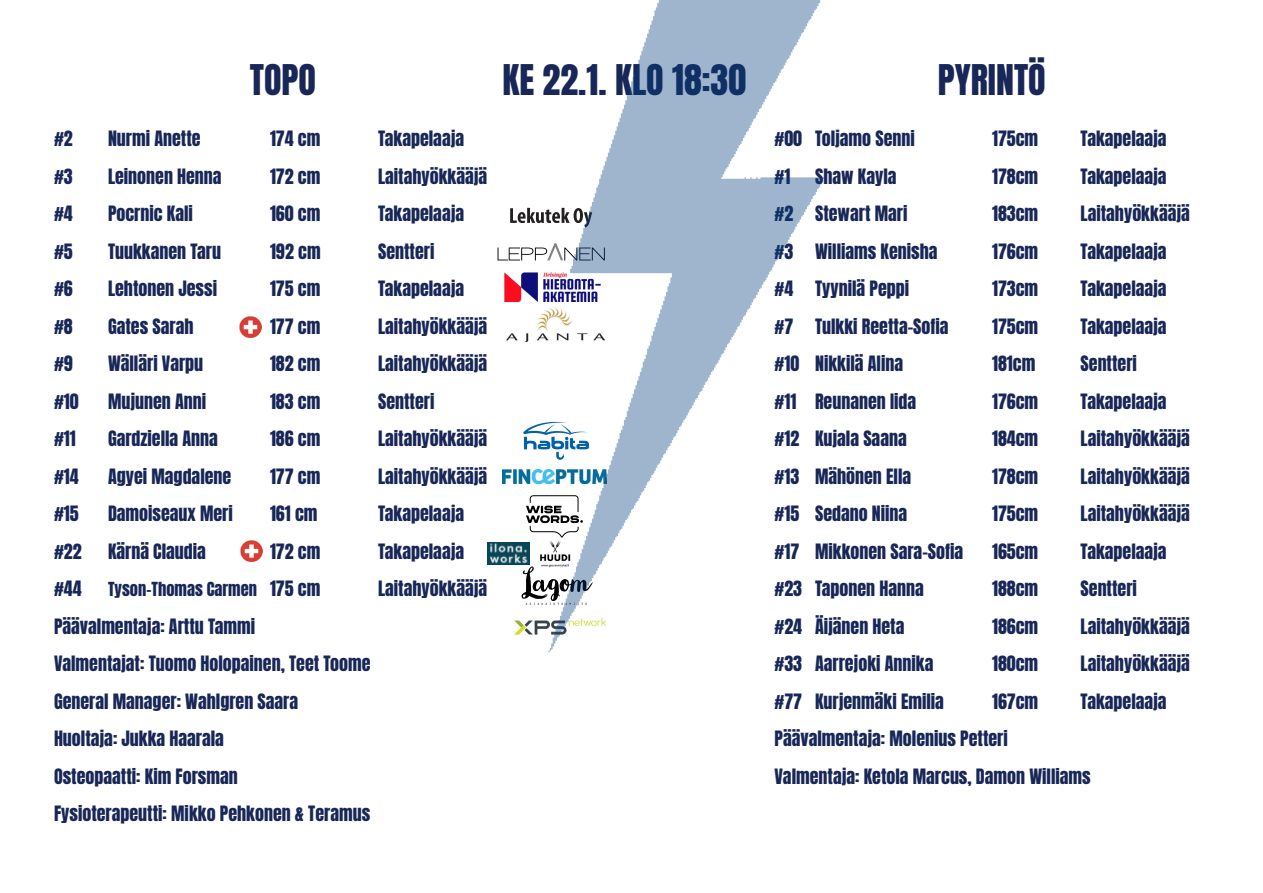
<style>
.page{position:relative;width:1263px;height:893px;background:#fff}
.page>*{position:absolute;margin:0;border:0;box-sizing:border-box;transform-origin:0 0}
.t1{font:36px "Anton";color:#182757}
.t2{font:18px "Anton";color:#182757}
.t3{font:16.5px "Anton";color:#182757}
.s1{font-size:18px}
</style>
<div class="page">
<img style="left:487px;top:0;width:338px;height:653px">
<img style="left:239px;top:316px;width:22px;height:22px">
<img style="left:241px;top:540px;width:22px;height:22px">
<img style="left:488px;top:542px;width:41px;height:23px">
<img style="left:537px;top:538px;width:36px;height:31px">
<p class="t1" style="left:250px;top:61px;width:68px">TOPO</p>
<p class="t1" style="left:502px;top:61px;width:245px">KE 22.1. KLO 18:30</p>
<p class="t2" style="left:54px;top:130px;width:20px">#2</p>
<p class="t2" style="left:108px;top:130px;width:94px">Nurmi Anette</p>
<p class="t2" style="left:270px;top:130px;width:52px">174 cm</p>
<p class="t2" style="left:378px;top:130px;width:88px">Takapelaaja</p>
<p class="t2" style="left:54px;top:167px;width:20px">#3</p>
<p class="t2" style="left:108px;top:167px;width:115px">Leinonen Henna</p>
<p class="t2" style="left:270px;top:167px;width:52px">172 cm</p>
<p class="t2" style="left:378px;top:167px;width:111px">Laitahyökkääjä</p>
<p class="t2" style="left:54px;top:205px;width:20px">#4</p>
<p class="t2" style="left:108px;top:205px;width:86px">Pocrnic Kali</p>
<p class="t2" style="left:270px;top:205px;width:52px">160 cm</p>
<p class="t2" style="left:378px;top:205px;width:88px">Takapelaaja</p>
<p class="t2" style="left:54px;top:242px;width:20px">#5</p>
<p class="t2" style="left:108px;top:242px;width:115px">Tuukkanen Taru</p>
<p class="t2" style="left:270px;top:242px;width:52px">192 cm</p>
<p class="t2" style="left:378px;top:242px;width:58px">Sentteri</p>
<p class="t2" style="left:54px;top:280px;width:20px">#6</p>
<p class="t2" style="left:108px;top:280px;width:111px">Lehtonen Jessi</p>
<p class="t2" style="left:270px;top:280px;width:52px">175 cm</p>
<p class="t2" style="left:378px;top:280px;width:88px">Takapelaaja</p>
<p class="t2" style="left:54px;top:317px;width:20px">#8</p>
<p class="t2" style="left:108px;top:317px;width:87px">Gates Sarah</p>
<p class="t2" style="left:270px;top:317px;width:52px">177 cm</p>
<p class="t2" style="left:378px;top:317px;width:111px">Laitahyökkääjä</p>
<p class="t2" style="left:54px;top:355px;width:20px">#9</p>
<p class="t2" style="left:108px;top:355px;width:97px">Wälläri Varpu</p>
<p class="t2" style="left:270px;top:355px;width:52px">182 cm</p>
<p class="t2" style="left:378px;top:355px;width:111px">Laitahyökkääjä</p>
<p class="t2" style="left:54px;top:392px;width:26px">#10</p>
<p class="t2" style="left:108px;top:392px;width:100px">Mujunen Anni</p>
<p class="t2" style="left:270px;top:392px;width:52px">183 cm</p>
<p class="t2" style="left:378px;top:392px;width:58px">Sentteri</p>
<p class="t2" style="left:54px;top:430px;width:23px">#11</p>
<p class="t2" style="left:108px;top:430px;width:111px">Gardziella Anna</p>
<p class="t2" style="left:270px;top:430px;width:52px">186 cm</p>
<p class="t2" style="left:378px;top:430px;width:111px">Laitahyökkääjä</p>
<p class="t2" style="left:54px;top:467px;width:26px">#14</p>
<p class="t2" style="left:108px;top:467px;width:125px">Agyei Magdalene</p>
<p class="t2" style="left:270px;top:467px;width:52px">177 cm</p>
<p class="t2" style="left:378px;top:467px;width:111px">Laitahyökkääjä</p>
<p class="t2" style="left:54px;top:505px;width:26px">#15</p>
<p class="t2" style="left:108px;top:505px;width:126px">Damoiseaux Meri</p>
<p class="t2" style="left:270px;top:505px;width:49px">161 cm</p>
<p class="t2" style="left:378px;top:505px;width:88px">Takapelaaja</p>
<p class="t2" style="left:54px;top:542px;width:29px">#22</p>
<p class="t2" style="left:108px;top:542px;width:99px">Kärnä Claudia</p>
<p class="t2" style="left:270px;top:542px;width:52px">172 cm</p>
<p class="t2" style="left:378px;top:542px;width:88px">Takapelaaja</p>
<p class="t2" style="left:54px;top:580px;width:29px">#44</p>
<p class="t3" style="left:108px;top:581px;width:214px">Tyson-Thomas Carmen <span class="s1">175 cm</span></p>
<p class="t2" style="left:378px;top:580px;width:111px">Laitahyökkääjä</p>
<p class="t2" style="left:54px;top:617px;width:203px">Päävalmentaja: Arttu Tammi</p>
<p class="t2" style="left:54px;top:655px;width:318px">Valmentajat: Tuomo Holopainen, Teet Toome</p>
<p class="t2" style="left:54px;top:692px;width:246px">General Manager: Wahlgren Saara</p>
<p class="t2" style="left:54px;top:730px;width:171px">Huoltaja: Jukka Haarala</p>
<p class="t2" style="left:54px;top:767px;width:185px">Osteopaatti: Kim Forsman</p>
<p class="t2" style="left:54px;top:805px;width:318px">Fysioterapeutti: Mikko Pehkonen &amp; Teramus</p>
<p class="t1" style="left:938px;top:61px;width:110px">PYRINTÖ</p>
<p class="t2" style="left:774px;top:130px;width:142px">#00 Toljamo Senni</p>
<p class="t2" style="left:992px;top:130px;width:48px">175cm</p>
<p class="t2" style="left:1080px;top:130px;width:88px">Takapelaaja</p>
<p class="t2" style="left:774px;top:167px;width:17px">#1</p>
<p class="t2" style="left:815px;top:167px;width:83px">Shaw Kayla</p>
<p class="t2" style="left:992px;top:167px;width:48px">178cm</p>
<p class="t2" style="left:1080px;top:167px;width:88px">Takapelaaja</p>
<p class="t2" style="left:774px;top:205px;width:134px">#2 Stewart Mari</p>
<p class="t2" style="left:992px;top:205px;width:48px">183cm</p>
<p class="t2" style="left:1080px;top:205px;width:111px">Laitahyökkääjä</p>
<p class="t2" style="left:774px;top:242px;width:165px">#3 Williams Kenisha</p>
<p class="t2" style="left:992px;top:242px;width:48px">176cm</p>
<p class="t2" style="left:1080px;top:242px;width:88px">Takapelaaja</p>
<p class="t2" style="left:774px;top:280px;width:136px">#4 Tyynilä Peppi</p>
<p class="t2" style="left:992px;top:280px;width:48px">173cm</p>
<p class="t2" style="left:1080px;top:280px;width:88px">Takapelaaja</p>
<p class="t2" style="left:774px;top:317px;width:176px">#7 Tulkki Reetta-Sofia</p>
<p class="t2" style="left:992px;top:317px;width:48px">175cm</p>
<p class="t2" style="left:1080px;top:317px;width:88px">Takapelaaja</p>
<p class="t2" style="left:774px;top:355px;width:130px">#10 Nikkilä Alina</p>
<p class="t2" style="left:992px;top:355px;width:45px">181cm</p>
<p class="t2" style="left:1080px;top:355px;width:58px">Sentteri</p>
<p class="t2" style="left:774px;top:392px;width:143px">#11 Reunanen Iida</p>
<p class="t2" style="left:992px;top:392px;width:48px">176cm</p>
<p class="t2" style="left:1080px;top:392px;width:88px">Takapelaaja</p>
<p class="t2" style="left:774px;top:430px;width:134px">#12 Kujala Saana</p>
<p class="t2" style="left:992px;top:430px;width:48px">184cm</p>
<p class="t2" style="left:1080px;top:430px;width:111px">Laitahyökkääjä</p>
<p class="t2" style="left:774px;top:467px;width:138px">#13 Mähönen Ella</p>
<p class="t2" style="left:992px;top:467px;width:48px">178cm</p>
<p class="t2" style="left:1080px;top:467px;width:111px">Laitahyökkääjä</p>
<p class="t2" style="left:774px;top:505px;width:134px">#15 Sedano Niina</p>
<p class="t2" style="left:992px;top:505px;width:48px">175cm</p>
<p class="t2" style="left:1080px;top:505px;width:111px">Laitahyökkääjä</p>
<p class="t2" style="left:774px;top:542px;width:190px">#17 Mikkonen Sara-Sofia</p>
<p class="t2" style="left:992px;top:542px;width:48px">165cm</p>
<p class="t2" style="left:1080px;top:542px;width:88px">Takapelaaja</p>
<p class="t2" style="left:774px;top:580px;width:151px">#23 Taponen Hanna</p>
<p class="t2" style="left:992px;top:580px;width:48px">188cm</p>
<p class="t2" style="left:1080px;top:580px;width:58px">Sentteri</p>
<p class="t2" style="left:774px;top:617px;width:131px">#24 Äijänen Heta</p>
<p class="t2" style="left:992px;top:617px;width:48px">186cm</p>
<p class="t2" style="left:1080px;top:617px;width:111px">Laitahyökkääjä</p>
<p class="t2" style="left:774px;top:655px;width:160px">#33 Aarrejoki Annika</p>
<p class="t2" style="left:992px;top:655px;width:48px">180cm</p>
<p class="t2" style="left:1080px;top:655px;width:111px">Laitahyökkääjä</p>
<p class="t2" style="left:774px;top:692px;width:171px">#77 Kurjenmäki Emilia</p>
<p class="t2" style="left:992px;top:692px;width:48px">167cm</p>
<p class="t2" style="left:1080px;top:692px;width:88px">Takapelaaja</p>
<p class="t2" style="left:774px;top:730px;width:235px">Päävalmentaja: Molenius Petteri</p>
<p class="t2" style="left:774px;top:767px;width:318px">Valmentaja: Ketola Marcus, Damon Williams</p>
</div>
